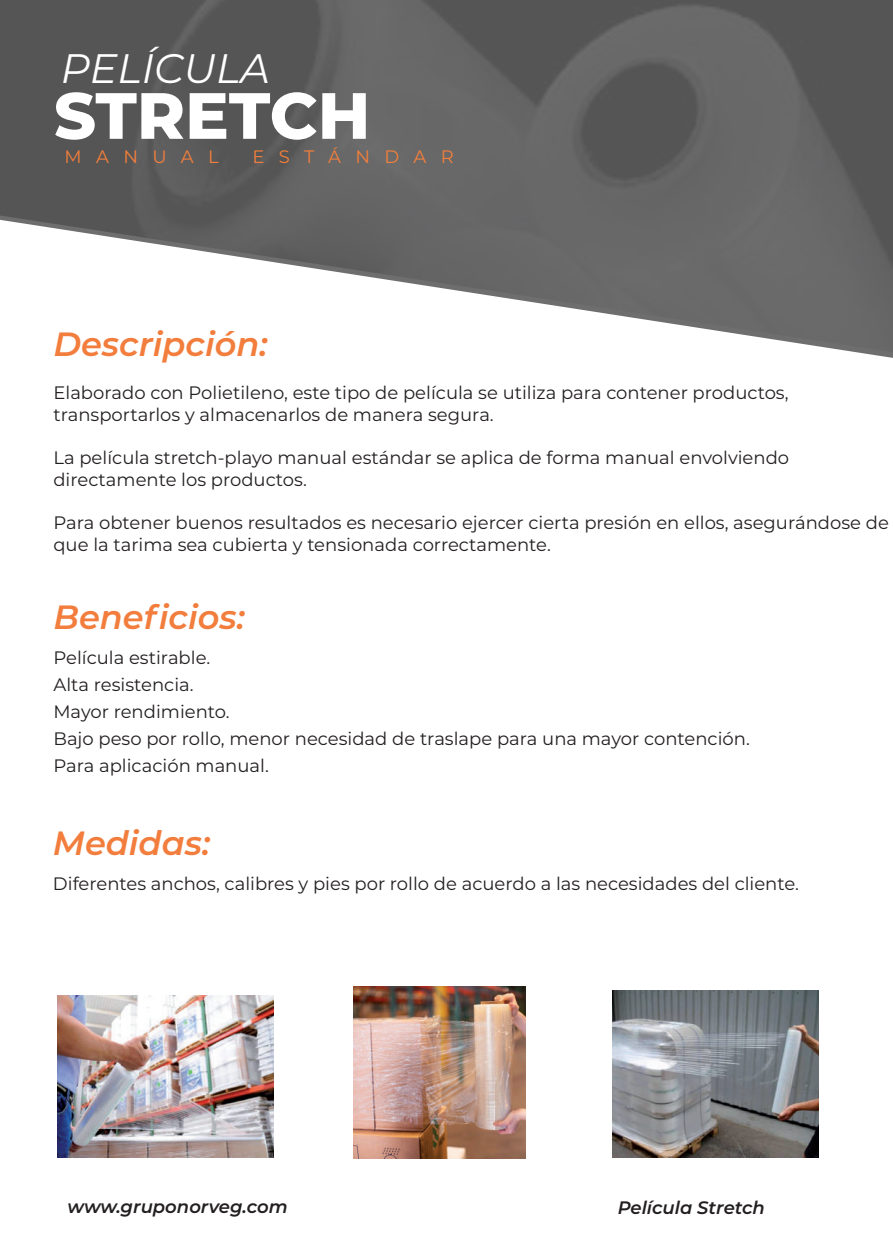
<style>
.page{position:relative;width:893px;height:1234px;background:#fff}
.page>*{position:absolute;margin:0;border:0;box-sizing:border-box;transform-origin:0 0}
.t1{font:800 65.25px "Montserrat";color:#fff}
.t2{font:italic 41.1px "Montserrat";color:#fff}
.t3{font:italic 600 33.6px "Montserrat";color:#f27d3c}
.t4{font:18px/27px "Montserrat";color:#231f20}
.t5{font:italic 600 18px "Montserrat";color:#231f20}
.t6{font:18px "Montserrat";letter-spacing:.795em;color:#f47f3a}
</style>
<div class="page">
<svg style="left:0;top:0;width:893px;height:358px;fill:#676768"></svg>
<img style="left:613px;top:990px;width:205px;height:167px">
<img style="left:353px;top:986px;width:173px;height:172px">
<img style="left:58px;top:995px;width:215px;height:161px">
<h2 class="t2" style="left:61px;top:40px;width:211px">PELÍCULA</h2>
<h1 class="t1" style="left:54px;top:68px;width:318px">STRETCH</h1>
<p class="t6" style="left:65px;top:144px;width:156px">MANUAL</p>
<p class="t6" style="left:252px;top:144px;width:203px">ESTÁNDAR</p>
<h3 class="t3" style="left:53px;top:320px;width:216px">Descripción:</h3>
<p class="t4" style="left:53px;top:381px;width:737px;line-height:21.6px">Elaborado con Polietileno, este tipo de película se utiliza para contener productos, transportarlos y almacenarlos de manera segura.</p>
<p class="t4" style="left:53px;top:446px;width:737px;line-height:21.6px">La película stretch-playo manual estándar se aplica de forma manual envolviendo directamente los productos.</p>
<p class="t4" style="left:53px;top:511px;width:837px;line-height:21.6px">Para obtener buenos resultados es necesario ejercer cierta presión en ellos, asegurándose de que la tarima sea cubierta y tensionada correctamente.</p>
<h3 class="t3" style="left:53px;top:593px;width:193px">Beneficios:</h3>
<p class="t4" style="left:53px;top:643px;width:698px">Película estirable.<br>Alta resistencia.<br>Mayor rendimiento.<br>Bajo peso por rollo, menor necesidad de traslape para una mayor contención.<br>Para aplicación manual.</p>
<h3 class="t3" style="left:53px;top:818px;width:159px">Medidas:</h3>
<p class="t4" style="left:53px;top:869px;width:748px">Diferentes anchos, calibres y pies por rollo de acuerdo a las necesidades del cliente.</p>
<p class="t5" style="left:68px;top:1193px;width:222px">www.gruponorveg.com</p>
<p class="t5" style="left:618px;top:1194px;width:149px">Película Stretch</p>
</div>
